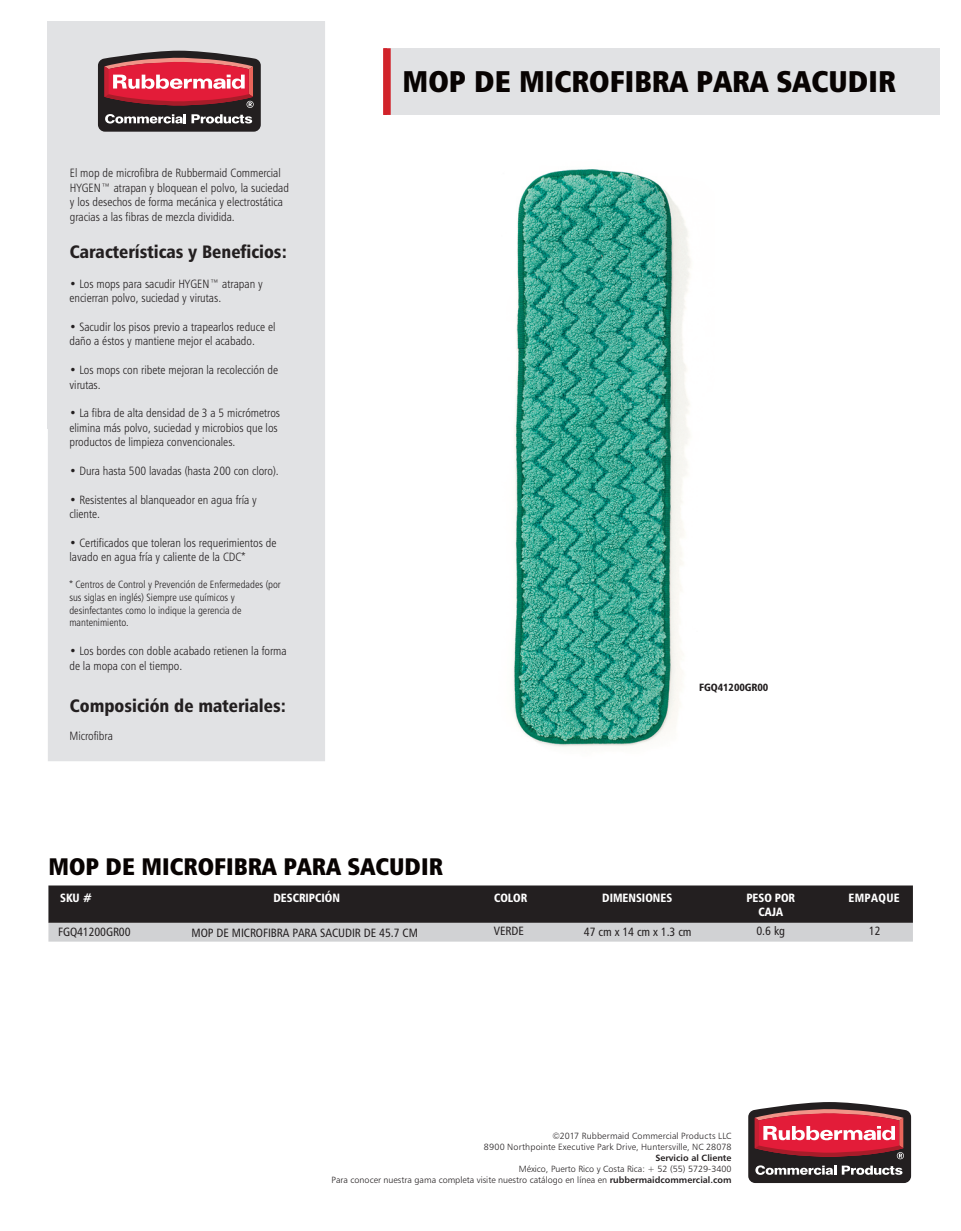
<style>
.page{position:relative;width:961px;height:1231px;background:#fff}
.page>*{position:absolute;margin:0;border:0;box-sizing:border-box;transform-origin:0 0}
.t1{font:30px "Humanist 777 BT Extra Black Cond B";color:#080302}
.t2{font:24px "Humanist 777 BT Extra Black Cond B";color:#080302}
.t3{font:18px "Humanist 777 BT Black Condensed B";color:#231f20}
.t4{font:12px/14.4px "Humanist 777 BT Light Condensed B";color:#231f20}
.t5{font:12px "Humanist 777 BT Roman Condensed B";letter-spacing:-.005em;color:#231f20}
.t6{font:12px "Humanist 777 BT Black Condensed B";color:#fff;scale:.95 1}
.t7{font:12px "Humanist 777 BT Black Condensed B";letter-spacing:.03em;color:#fff;scale:.95 1}
.t8{font:10.5px/12.6px "Humanist 777 BT Light Condensed B";color:#231f20}
.t9{font:10.5px "Humanist 777 BT Black Condensed B";letter-spacing:-.01em;color:#231f20}
.t10{font:9px/10.8px "Humanist 777 BT Light B";color:#231f20;text-align:right}
.t11{font:9px "Humanist 777 BT Bold B";color:#231f20}
.s1{font-family:"Humanist 777 BT Bold B"}
</style>
<div class="page">
<div style="left:48px;top:21px;width:277px;height:740px;background:#e1e2e4"></div>
<div style="left:387px;top:48px;width:552px;height:67px;background:#e1e2e4"></div>
<div style="left:383px;top:48px;width:8px;height:67px;background:#d1232a"></div>
<img style="left:513px;top:169px;width:178px;height:578px">
<svg style="left:48px;top:885px;width:864px;height:56px;background:#5e5c5d"></svg>
<svg style="left:98px;top:51px;width:163px;height:81px;background:#914750"></svg>
<svg style="left:748px;top:1102px;width:163px;height:81px;background:#924952"></svg>
<p class="t4" style="left:70px;top:166px;width:221px">El mop de microfibra de Rubbermaid Commercial HYGEN™ atrapan y bloquean el polvo, la suciedad y los desechos de forma mecánica y electrostática gracias a las fibras de mezcla dividida.</p>
<h3 class="t3" style="left:70px;top:241px;width:219px">Características y Beneficios:</h3>
<p class="t4" style="left:69px;top:276px;width:195px">• Los mops para sacudir HYGEN™ atrapan y encierran polvo, suciedad y virutas.</p>
<p class="t4" style="left:69px;top:319px;width:208px">• Sacudir los pisos previo a trapearlos reduce el daño a éstos y mantiene mejor el acabado.</p>
<p class="t4" style="left:69px;top:362px;width:210px">• Los mops con ribete mejoran la recolección de virutas.</p>
<p class="t4" style="left:69px;top:406px;width:212px">• La fibra de alta densidad de 3 a 5 micrómetros elimina más polvo, suciedad y microbios que los productos de limpieza convencionales.</p>
<p class="t4" style="left:69px;top:463px;width:211px">• Dura hasta 500 lavadas (hasta 200 con cloro).</p>
<p class="t4" style="left:69px;top:492px;width:189px">• Resistentes al blanqueador en agua fría y cliente.</p>
<p class="t4" style="left:69px;top:535px;width:209px">• Certificados que toleran los requerimientos de lavado en agua fría y caliente de la CDC*</p>
<p class="t8" style="left:69px;top:578px;width:213px">* Centros de Control y Prevención de Enfermedades (por sus siglas en inglés) Siempre use químicos y desinfectantes como lo indique la gerencia de mantenimiento.</p>
<p class="t4" style="left:69px;top:643px;width:219px">• Los bordes con doble acabado retienen la forma de la mopa con el tiempo.</p>
<h3 class="t3" style="left:70px;top:694px;width:218px">Composición de materiales:</h3>
<p class="t4" style="left:69px;top:728px;width:45px">Microfibra</p>
<h1 class="t1" style="left:402px;top:62px;width:494px">MOP DE MICROFIBRA PARA SACUDIR</h1>
<p class="t9" style="left:699px;top:680px;width:71px">FGQ41200GR00</p>
<h2 class="t2" style="left:48px;top:851px;width:396px">MOP DE MICROFIBRA PARA SACUDIR</h2>
<p class="t6" style="left:60px;top:890px;width:35px">SKU #</p>
<p class="t6" style="left:273px;top:890px;width:71px">DESCRIPCIÓN</p>
<p class="t5" style="left:58px;top:924px;width:74px">FGQ41200GR00</p>
<p class="t5" style="left:192px;top:925px;width:228px">MOP DE MICROFIBRA PARA SACUDIR DE 45.7 CM</p>
<p class="t6" style="left:494px;top:890px;width:36px">COLOR</p>
<p class="t5" style="left:493px;top:923px;width:32px">VERDE</p>
<p class="t6" style="left:602px;top:890px;width:75px">DIMENSIONES</p>
<p class="t5" style="left:584px;top:924px;width:109px">47 cm x 14 cm x 1.3 cm</p>
<p class="t5" style="left:868px;top:923px;width:13px">12</p>
<p class="t6" style="left:746px;top:890px;width:53px">PESO POR</p>
<p class="t7" style="left:848px;top:890px;width:56px">EMPAQUE</p>
<p class="t6" style="left:758px;top:904px;width:27px">CAJA</p>
<p class="t5" style="left:756px;top:923px;width:30px">0.6 kg</p>
<p class="t10" style="left:484px;top:1130px;width:249px">©2017 Rubbermaid Commercial Products LLC<br>8900 Northpointe Executive Park Drive, Huntersville, NC 28078</p>
<p class="t11" style="left:655px;top:1152px;width:78px">Servicio al Cliente</p>
<p class="t10" style="left:331px;top:1163px;width:401px">México, Puerto Rico y Costa Rica: + 52 (55) 5729-3400<br>Para conocer nuestra gama completa visite nuestro catálogo en línea en <span class="s1">rubbermaidcommercial.com</span></p>
</div>
